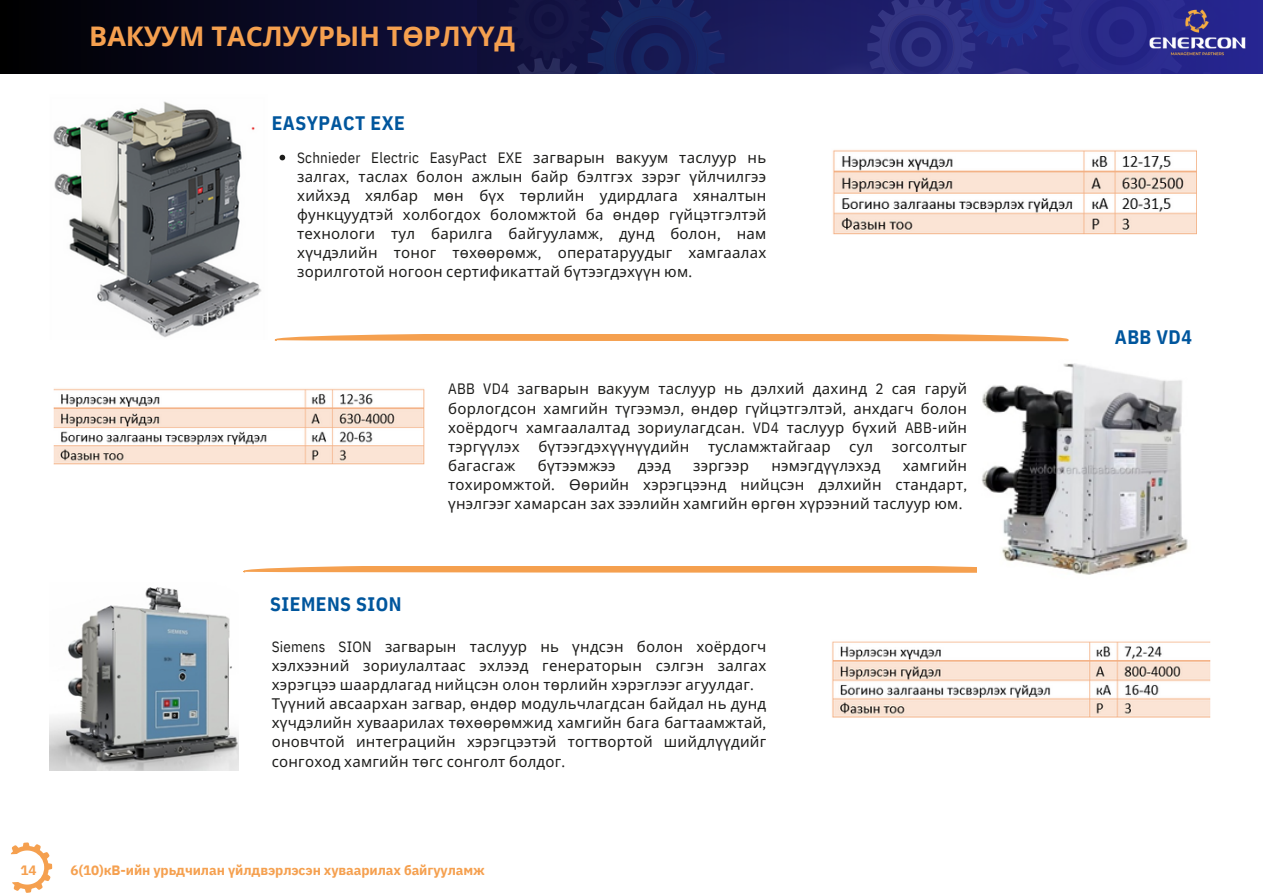
<style>
.page{position:relative;width:1263px;height:894px;background:#fff}
.page>*{position:absolute;margin:0;border:0;box-sizing:border-box;transform-origin:0 0}
.t1{font:700 27px "Open Sans";color:#f5a04f}
.t2{font:700 19.5px "IBM Plex Sans Cond";letter-spacing:.025em;color:#00569d}
.t3{font:15px/19.2px "Noto Sans";letter-spacing:.015em;color:#1d1d1b;text-align:justify}
.t4{font:700 13.5px "IBM Plex Sans";letter-spacing:-.005em;color:#f5a04f}
.s1{font-family:"IBM Plex Sans Cond"}
</style>
<div class="page">
<svg style="left:0;top:0;width:477px;height:74px;background:#07071e"></svg>
<img style="left:477px;top:0;width:786px;height:74px">
<svg style="left:11px;top:842px;width:42px;height:51px"></svg>
<div style="left:275px;top:334px;width:794px;height:7px;background:#f5a04f"></div>
<div style="left:243px;top:566px;width:794px;height:6px;background:#f5a04f"></div>
<img style="left:53px;top:101px;width:209px;height:237px">
<img style="left:832px;top:150px;width:365px;height:84px">
<img style="left:53px;top:388px;width:371px;height:76px">
<img style="left:49px;top:587px;width:189px;height:183px">
<img style="left:832px;top:641px;width:378px;height:76px">
<img style="left:1139px;top:0;width:115px;height:61px">
<img style="left:977px;top:363px;width:211px;height:212px">
<svg style="left:280px;top:155px;width:5px;height:5px"></svg>
<h1 class="t1" style="left:89px;top:17px;width:427px">ВАКУУМ ТАСЛУУРЫН ТӨРЛҮҮД</h1>
<p class="t2" style="left:272px;top:109px;width:135px">EASYPACT EXE</p>
<h2 class="t3" style="left:297px;top:147px;width:471px"><span class="s1">Schnieder Electric EasyPact EXE</span> загварын вакуум таслуур нь залгах<span class="s1">,</span> таслах болон ажлын байр бэлтгэх зэрэг үйлчилгээ хийхэд хялбар мөн бүх төрлийн удирдлага хяналтын функцуудтэй холбогдох боломжтой ба өндөр гүйцэтгэлтэй технологи тул барилга байгууламж<span class="s1">,</span> дунд болон<span class="s1">,</span> нам хүчдэлийн</h2>
<p class="t3" style="left:297px;top:243px;width:471px;text-indent:97px">тоног төхөөрөмж<span class="s1">,</span> оператаруудыг хамгаалах зорилготой ногоон сертификаттай бүтээгдэхүүн юм<span class="s1">.</span></p>
<p class="t2" style="left:270px;top:591px;width:133px">SIEMENS SION</p>
<h2 class="t3" style="left:448px;top:379px;width:520px"><span class="s1">ABB VD4</span> загварын вакуум таслуур нь дэлхий дахинд <span class="s1">2</span> сая гаруй борлогдсон хамгийн түгээмэл<span class="s1">,</span> өндөр гүйцэтгэлтэй<span class="s1">,</span> анхдагч болон хоёрдогч хамгаалалтад зориулагдсан<span class="s1">. VD4</span> таслуур бүхий <span class="s1">ABB-</span>ийн тэргүүлэх бүтээгдэхүүнүүдийн тусламжтайгаар сул зогсолтыг багасгаж</h2>
<h2 class="t3" style="left:538px;top:455px;width:79px">бүтээмжээ</h2>
<h2 class="t3" style="left:638px;top:455px;width:35px">дээд</h2>
<h2 class="t3" style="left:693px;top:455px;width:58px">зэргээр</h2>
<h2 class="t3" style="left:771px;top:455px;width:111px">нэмэгдүүлэхэд</h2>
<h2 class="t3" style="left:448px;top:455px;width:520px;text-indent:455px">хамгийн тохиромжтой<span class="s1">.</span> Өөрийн хэрэгцээнд нийцсэн дэлхийн стандарт<span class="s1">, </span>үнэлгээг хамарсан зах зээлийн хамгийн өргөн хүрээний таслуур юм<span class="s1">.</span></h2>
<p class="t3" style="left:272px;top:636px;width:496px"><span class="s1">Siemens SION</span> загварын таслуур нь үндсэн болон хоёрдогч хэлхээний зориулалтаас эхлээд генераторын сэлгэн залгах хэрэгцээ шаардлагад нийцсэн олон төрлийн хэрэглээг агуулдаг<span class="s1">.</span></p>
<p class="t3" style="left:272px;top:693px;width:496px">Түүний авсаархан загвар<span class="s1">,</span> өндөр модульчлагдсан байдал нь дунд хүчдэлийн хуваарилах төхөөрөмжид хамгийн бага багтаамжтай<span class="s1">,</span></p>
<p class="t3" style="left:272px;top:731px;width:496px">оновчтой интеграцийн хэрэгцээтэй тогтвортой шийдлүүдийг сонгоход хамгийн төгс сонголт болдог<span class="s1">.</span></p>
<p class="t4" style="left:20px;top:861px;width:18px">14</p>
<p class="t4" style="left:71px;top:861px;width:416px">6(10)кВ-ийн урьдчилан үйлдвэрлэсэн хуваарилах байгууламж</p>
<p class="t2" style="left:1115px;top:324px;width:79px">ABB VD4</p>
</div>
